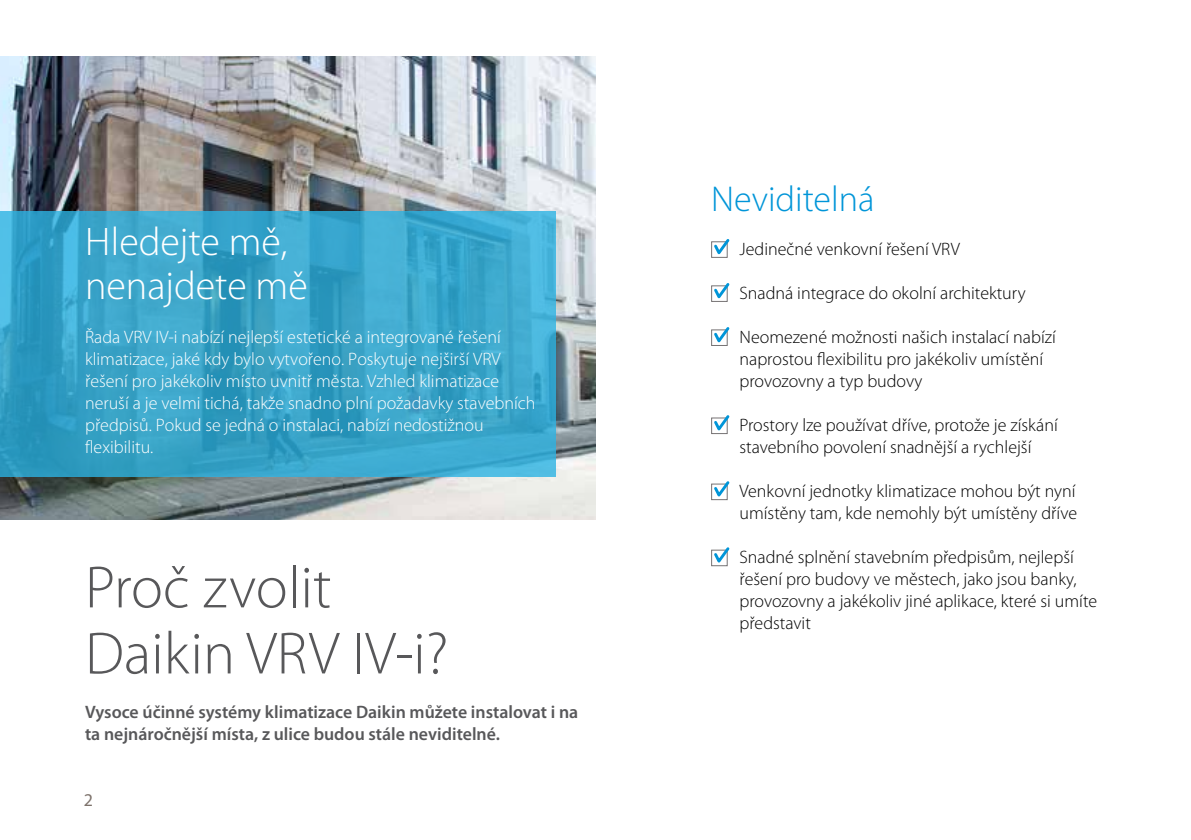
<style>
.page{position:relative;width:1191px;height:840px;background:#fff}
.page>*{position:absolute;margin:0;border:0;box-sizing:border-box;transform-origin:0 0}
.t1{font:300 60px/66px "Myriad Pro";color:#58585a}
.t2{font:300 40px/44px "Myriad Pro";color:#fff}
.t3{font:300 36px "Myriad Pro";color:#0095d8}
.t4{font:300 18px/22px "Myriad Pro";color:#000}
.t5{font:300 18px/22px "Myriad Pro";color:#fff}
.t6{font:600 18px/22px "Myriad Pro";color:#58585a}
.t7{font:18px "Myriad Pro";color:#7d726b}
</style>
<div class="page">
<img style="left:0;top:57px;width:595px;height:462px">
<svg style="left:711px;top:239px;width:19px;height:19px"></svg>
<svg style="left:711px;top:283px;width:19px;height:19px"></svg>
<svg style="left:711px;top:327px;width:19px;height:19px"></svg>
<svg style="left:711px;top:415px;width:19px;height:19px"></svg>
<svg style="left:711px;top:481px;width:19px;height:19px"></svg>
<svg style="left:711px;top:547px;width:19px;height:19px"></svg>
<svg style="left:0;top:211px;width:555px;height:265px;background:#38a4c9"></svg>
<h2 class="t2" style="left:85px;top:220px;width:224px">Hledejte mě, nenajdete mě</h2>
<p class="t5" style="left:85px;top:326px;width:452px">Řada VRV IV-i nabízí nejlepší estetické a integrované řešení klimatizace, jaké kdy bylo vytvořeno. Poskytuje nejširší VRV řešení pro jakékoliv místo uvnitř města. Vzhled klimatizace neruší a je velmi tichá, takže snadno plní požadavky stavebních předpisů. Pokud se jedná o instalaci, nabízí nedostižnou flexibilitu.</p>
<h1 class="t1" style="left:85px;top:555px;width:365px">Proč zvolit<br>Daikin VRV IV-i?</h1>
<p class="t6" style="left:85px;top:700px;width:495px">Vysoce účinné systémy klimatizace Daikin můžete instalovat i na ta nejnáročnější místa, z ulice budou stále neviditelné.</p>
<p class="t7" style="left:84px;top:788px;width:11px">2</p>
<h3 class="t3" style="left:711px;top:179px;width:165px">Neviditelná</h3>
<p class="t4" style="left:739px;top:238px;width:222px">Jedinečné venkovní řešení VRV</p>
<p class="t4" style="left:739px;top:282px;width:287px">Snadná integrace do okolní architektury</p>
<p class="t4" style="left:739px;top:326px;width:318px">Neomezené možnosti našich instalací nabízí naprostou flexibilitu pro jakékoliv umístění provozovny a typ budovy</p>
<p class="t4" style="left:739px;top:414px;width:320px">Prostory lze používat dříve, protože je získání stavebního povolení snadnější a rychlejší</p>
<p class="t4" style="left:739px;top:480px;width:339px">Venkovní jednotky klimatizace mohou být nyní umístěny tam, kde nemohly být umístěny dříve</p>
<p class="t4" style="left:739px;top:546px;width:359px">Snadné splnění stavebním předpisům, nejlepší řešení pro budovy ve městech, jako jsou banky, provozovny a jakékoliv jiné aplikace, které si umíte představit</p>
</div>
